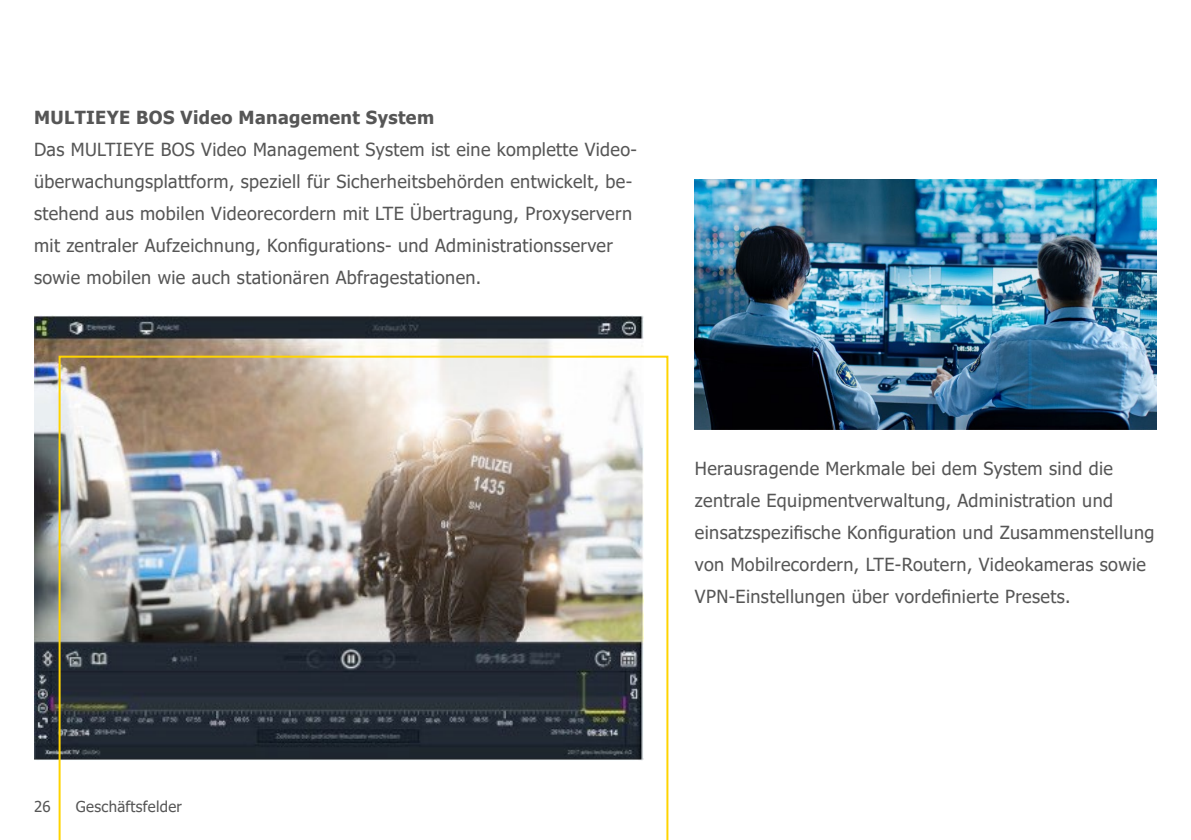
<style>
.page{position:relative;width:1191px;height:840px;background:#fff}
.page>*{position:absolute;margin:0;border:0;box-sizing:border-box;transform-origin:0 0}
.t1{font:18px/32px "Tahoma";letter-spacing:.02em;color:#565656}
.t2{font:700 18px "Tahoma";letter-spacing:.02em;color:#565656}
.t3{font:15px "Tahoma";letter-spacing:.02em;color:#565656}
</style>
<div class="page">
<img style="left:695px;top:179px;width:462px;height:250px">
<img style="left:34px;top:316px;width:610px;height:444px">
<img style="left:59px;top:355px;width:609px;height:484px">
<p class="t2" style="left:34px;top:105px;width:402px">MULTIEYE BOS Video Management System</p>
<p class="t1" style="left:34px;top:135px;width:604px">Das MULTIEYE BOS Video Management System ist eine komplette Video&shy;überwachungsplattform, speziell für Sicherheitsbehörden entwickelt, be&shy;stehend aus mobilen Videorecordern mit LTE Übertragung, Proxyservern mit zentraler Aufzeichnung, Konfigurations- und Administrationsserver sowie mobilen wie auch stationären Abfragestationen.</p>
<p class="t1" style="left:695px;top:453px;width:461px">Herausragende Merkmale bei dem System sind die zentrale Equipmentverwaltung, Administration und einsatzspezifische Konfiguration und Zusammenstellung von Mobilrecordern, LTE-Routern, Videokameras sowie VPN-Einstellungen über vordefinierte Presets.</p>
<p class="t3" style="left:34px;top:795px;width:18px">26</p>
<p class="t3" style="left:76px;top:795px;width:107px">Geschäftsfelder</p>
</div>
